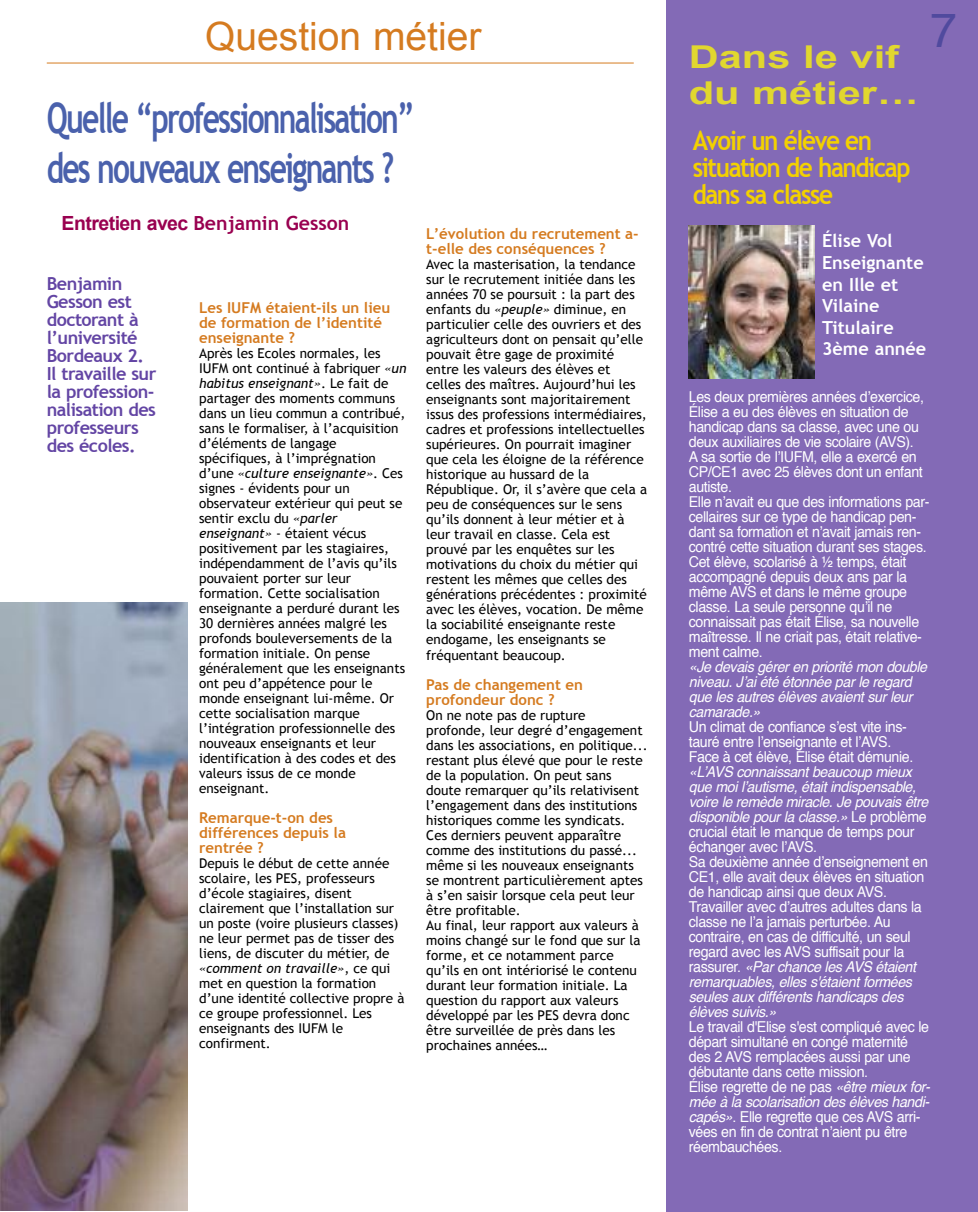
<style>
.page{position:relative;width:978px;height:1212px;background:#fff}
.page>*{position:absolute;margin:0;border:0;box-sizing:border-box;transform-origin:0 0}
.t1{font:48px "Helvetica";color:#504a9e}
.t2{font:700 42px/49.7px "Trebuchet MS";letter-spacing:-.06em;color:#4a61ac;scale:.71 1}
.t3{font:39px "Arial";color:#d57b20}
.t4{font:700 31.5px/36px "Arial";color:#e1d72f;scale:1.32 1}
.t5{font:700 27px/27px "Trebuchet MS";letter-spacing:-.06em;color:#f3d100;scale:.9 1}
.t6{font:700 19.5px "Trebuchet MS";color:#990050}
.t7{font:700 18px/18px "Trebuchet MS";letter-spacing:-.03em;color:#6345a4}
.t8{font:700 18px/21.6px "Trebuchet MS";color:#fff}
.t9{font:15px/15px "Helvetica";letter-spacing:-.03em;color:#fff;scale:.95 1}
.t10{font:700 15px/15px "Trebuchet MS";color:#d57b20}
.t11{font:italic 15px/15px "Helvetica";letter-spacing:-.03em;color:#fff;scale:.95 1}
.t12{font:13.5px/15px "Trebuchet MS";color:#000}
.s1{font-family:"Arial"}
.s2{font-style:italic}
</style>
<div class="page">
<div style="left:667px;top:0;width:311px;height:1212px;background:#836ab6"></div>
<hr style="left:47px;top:63px;width:587px;height:1px;background:#d57b20">
<img style="left:0;top:603px;width:187px;height:608px">
<img style="left:689px;top:225px;width:125px;height:154px">
<h3 class="t3" style="left:205px;top:14px;width:278px">Question métier</h3>
<h1 class="t1" style="left:930px;top:10px;width:28px">7</h1>
<h3 class="t4" style="left:689px;top:39px;width:176px">Dans le vif du métier…</h3>
<h2 class="t2" style="left:47px;top:93px;width:520px">Quelle “professionnalisation” des nouveaux enseignants ?</h2>
<h3 class="t5" style="left:693px;top:127px;width:244px">Avoir un élève en situation de handicap dans sa classe</h3>
<h3 class="t8" style="left:822px;top:230px;width:106px">Élise Vol<br>Enseignante en Ille et<br>Vilaine<br>Titulaire<br>3ème année</h3>
<h3 class="t6" style="left:62px;top:211px;width:289px"><span class="s1">Entretien avec</span> Benjamin Gesson</h3>
<p class="t10" style="left:426px;top:227px;width:214px">L’évolution du recrutement a&shy;t-elle des conséquences ?</p>
<p class="t12" style="left:426px;top:257px;width:222px">Avec la masterisation, la tendance sur le recrutement initiée dans les années 70 se poursuit : la part des enfants du <span class="s2">«peuple»</span> diminue, en particulier celle des ouvriers et des agriculteurs dont on pensait qu’elle pouvait être gage de proximité entre les valeurs des élèves et celles des maîtres. Aujourd’hui les enseignants sont majoritairement issus des professions intermédiaires, cadres et professions intellectuelles supérieures. On pourrait imaginer que cela les éloigne de la référence historique au hussard de la République. Or, il s’avère que cela a peu de conséquences sur le sens qu’ils donnent à leur métier et à leur travail en classe. Cela est prouvé par les enquêtes sur les motivations du choix du métier qui restent les mêmes que celles des générations précédentes : proximité avec les élèves, vocation. De même la sociabilité enseignante reste endogame, les enseignants se fréquentant beaucoup.</p>
<p class="t10" style="left:426px;top:677px;width:158px">Pas de changement en profondeur donc ?</p>
<p class="t12" style="left:426px;top:707px;width:223px">On ne note pas de rupture profonde, leur degré d’engagement dans les associations, en politique... restant plus élevé que pour le reste de la population. On peut sans doute remarquer qu’ils relativisent l’engagement dans des institutions historiques comme les syndicats.<br>Ces derniers peuvent apparaître comme des institutions du passé... même si les nouveaux enseignants se montrent particulièrement aptes à s’en saisir lorsque cela peut leur être profitable.<br>Au final, leur rapport aux valeurs à moins changé sur le fond que sur la forme, et ce notamment parce qu’ils en ont intériorisé le contenu durant leur formation initiale. La question du rapport aux valeurs développé par les PES devra donc être surveillée de près dans les prochaines années…</p>
<h3 class="t7" style="left:47px;top:275px;width:111px">Benjamin<br>Gesson est doctorant à l’université<br>Bordeaux 2.<br>Il travaille sur la profession&shy;nalisation des professeurs des écoles.</h3>
<p class="t10" style="left:199px;top:300px;width:193px">Les IUFM étaient-ils un lieu de formation de l’identité enseignante ?</p>
<p class="t12" style="left:199px;top:345px;width:209px">Après les Ecoles normales, les<br>IUFM ont continué à fabriquer <span class="s2">«un habitus enseignant»</span>. Le fait de partager des moments communs dans un lieu commun a contribué, sans le formaliser, à l’acquisition d’éléments de langage spécifiques, à l’imprégnation d’une <span class="s2">«culture enseignante»</span>. Ces signes - évidents pour un observateur extérieur qui peut se sentir exclu du <span class="s2">«parler enseignant»</span> - étaient vécus positivement par les stagiaires, indépendamment de l’avis qu’ils pouvaient porter sur leur formation. Cette socialisation enseignante a perduré durant les<br>30 dernières années malgré les profonds bouleversements de la formation initiale. On pense généralement que les enseignants ont peu d’appétence pour le monde enseignant lui-même. Or cette socialisation marque l’intégration professionnelle des nouveaux enseignants et leur identification à des codes et des valeurs issus de ce monde enseignant.</p>
<p class="t10" style="left:199px;top:810px;width:148px">Remarque-t-on des différences depuis la rentrée ?</p>
<p class="t12" style="left:199px;top:855px;width:207px">Depuis le début de cette année scolaire, les PES, professeurs d’école stagiaires, disent clairement que l’installation sur un poste (voire plusieurs classes) ne leur permet pas de tisser des liens, de discuter du métier, de <span class="s2">«comment on travaille»</span>, ce qui met en question la formation d’une identité collective propre à ce groupe professionnel. Les enseignants des IUFM le confirment.</p>
<p class="t9" style="left:689px;top:390px;width:255px">Les deux premières années d’exercice, Élise a eu des élèves en situation de handicap dans sa classe, avec une ou deux auxiliaires de vie scolaire (AVS).<br>A sa sortie de l’IUFM, elle a exercé en CP/CE1 avec 25 élèves dont un enfant autiste.<br>Elle n’avait eu que des informations par&shy;cellaires sur ce type de handicap pen&shy;dant sa formation et n’avait jamais ren&shy;contré cette situation durant ses stages.<br>Cet élève, scolarisé à ½ temps, était accompagné depuis deux ans par la même AVS et dans le même groupe classe. La seule personne qu’il ne connaissait pas était Élise, sa nouvelle maîtresse. Il ne criait pas, était relative&shy;ment calme.</p>
<p class="t11" style="left:689px;top:660px;width:252px">«Je devais gérer en priorité mon double niveau. J’ai été étonnée par le regard que les autres élèves avaient sur leur camarade.»</p>
<p class="t9" style="left:689px;top:720px;width:238px">Un climat de confiance s’est vite ins&shy;tauré entre l’enseignante et l’AVS.<br>Face à cet élève, Élise était démunie.</p>
<p class="t9" style="left:689px;top:765px;width:254px"><span class="s2">«L’AVS connaissant beaucoup mieux que moi l’autisme, était indispensable, voire le remède miracle. Je pouvais être disponible pour la classe.»</span> Le problème crucial était le manque de temps pour échanger avec l’AVS.<br>Sa deuxième année d’enseignement en CE1, elle avait deux élèves en situation de handicap ainsi que deux AVS.<br>Travailler avec d’autres adultes dans la classe ne l’a jamais perturbée. Au contraire, en cas de difficulté, un seul regard avec les AVS suffisait pour la rassurer. <span class="s2">«Par chance les AVS étaient remarquables, elles s'étaient formées seules aux différents handicaps des élèves suivis.»</span></p>
<p class="t9" style="left:689px;top:1020px;width:255px">Le travail d'Elise s'est compliqué avec le départ simultané en congé maternité des 2 AVS remplacées aussi par une débutante dans cette mission.<br>Élise regrette de ne pas <span class="s2">«être mieux for&shy;mée à la scolarisation des élèves handi&shy;capés»</span>. Elle regrette que ces AVS arri&shy;vées en fin de contrat n’aient pu être réembauchées.</p>
</div>
